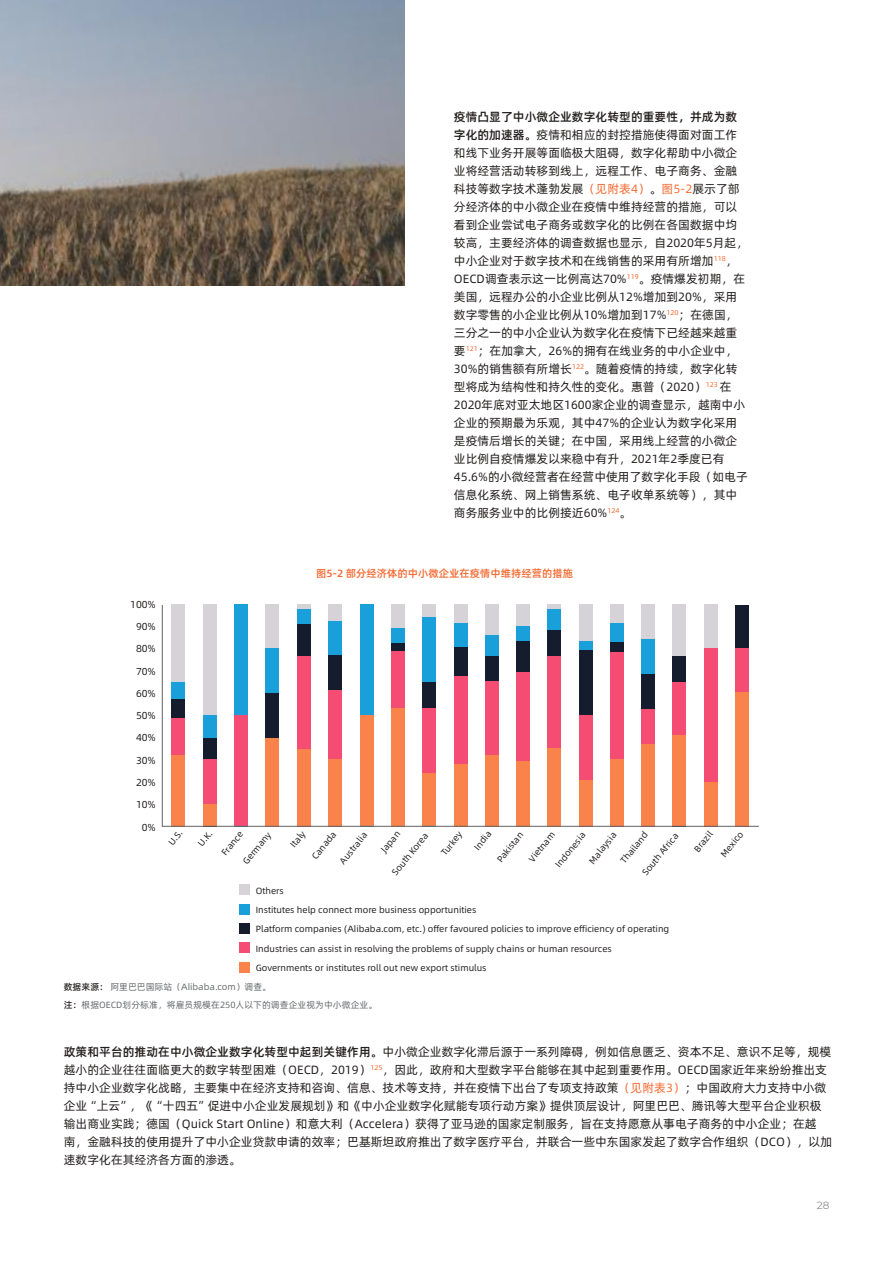
<style>
.page{position:relative;width:893px;height:1263px;background:#fff}
.page>*{position:absolute;margin:0;border:0;box-sizing:border-box;transform-origin:0 0}
.t1{font:12px/18px "Alibaba Pu Hui Ti 2 55 Regular";color:#241f1f}
.t2{font:700 12px "Alibaba Pu Hui Ti 2 75 Semi";color:#241f1f}
.t3{font:700 10.5px "Alibaba Pu Hui Ti 2 75 Semi";color:#f66a31}
.t4{font:10.5px "Montserrat";color:#8f8e93}
.t5{font:10.05px "Alibaba Pu Hui Ti 2 55 Regular";color:#241f1f}
.t6{font:9px/19.4px "Alibaba Pu Hui Ti 2 55 Regular";color:#241f1f}
.t7{font:9px/18px "Alibaba Pu Hui Ti 2 55 Regular";color:#696b6e}
.s1{font-family:"Alibaba Pu Hui Ti 2 75 Semi";font-weight:700}
.s2{color:#f66a31}
.s3{font-family:"Alibaba Pu Hui Ti 2 65 Medium";color:#241f1f}
</style>
<div class="page">
<svg style="left:162px;top:604px;width:597px;height:223px"></svg>
<div style="left:239px;top:885px;width:10px;height:10px;background:#d5d3d7"></div>
<div style="left:239px;top:923px;width:10px;height:11px;background:#151c2e"></div>
<div style="left:239px;top:904px;width:10px;height:10px;background:#199fda"></div>
<div style="left:239px;top:943px;width:10px;height:10px;background:#f44c73"></div>
<div style="left:239px;top:962px;width:10px;height:10px;background:#f9834a"></div>
<img style="left:0;top:0;width:404px;height:285px">
<p class="t2" style="left:454px;top:107px;width:285px">疫情凸显了中小微企业数字化转型的重要性，并成为数</p>
<p class="t1" style="left:454px;top:125px;width:296px"><span class="s1">字化的加速器。</span>疫情和相应的封控措施使得面对面工作和线下业务开展等面临极大阻碍，数字化帮助中小微企业将经营活动转移到线上，远程工作、电子商务、金融科技等数字技术蓬勃发展<span class="s2">（见附表4）</span>。<span class="s2">图5-2</span>展示了部分经济体的中小微企业在疫情中维持经营的措施，可以看到企业尝试电子商务或数字化的比例在各国数据中均较高，主要经济体的调查数据也显示，自2020年5月起，中小企业对于数字技术和在线销售的采用有所增加<sup>118</sup>，<br>OECD调查表示这一比例高达70%<sup>119</sup>。疫情爆发初期，在美国，远程办公的小企业比例从12%增加到20%，采用数字零售的小企业比例从10%增加到17%<sup>120</sup>；在德国，三分之一的中小企业认为数字化在疫情下已经越来越重要<sup>121</sup>；在加拿大，26%的拥有在线业务的中小企业中，<br>30%的销售额有所增长<sup>122</sup>。随着疫情的持续，数字化转型将成为结构性和持久性的变化。惠普（2020）<sup>123</sup> 在<br>2020年底对亚太地区1600家企业的调查显示，越南中小企业的预期最为乐观，其中47%的企业认为数字化采用是疫情后增长的关键；在中国，采用线上经营的小微企业比例自疫情爆发以来稳中有升，2021年2季度已有<br>45.6%的小微经营者在经营中使用了数字化手段（如电子信息化系统、网上销售系统、电子收单系统等），其中商务服务业中的比例接近60%<sup>124</sup>。</p>
<p class="t5" style="left:130px;top:596px;width:27px">100%</p>
<p class="t5" style="left:136px;top:619px;width:21px">90%</p>
<p class="t5" style="left:136px;top:641px;width:21px">80%</p>
<p class="t5" style="left:136px;top:663px;width:21px">70%</p>
<p class="t5" style="left:136px;top:686px;width:21px">60%</p>
<p class="t5" style="left:136px;top:708px;width:21px">50%</p>
<p class="t5" style="left:136px;top:730px;width:21px">40%</p>
<p class="t5" style="left:136px;top:752px;width:21px">30%</p>
<p class="t5" style="left:136px;top:775px;width:21px">20%</p>
<p class="t5" style="left:136px;top:797px;width:21px">10%</p>
<p class="t5" style="left:142px;top:819px;width:16px">0%</p>
<p class="t3" style="left:316px;top:565px;width:259px">图5-2 部分经济体的中小微企业在疫情中维持经营的措施</p>
<p class="t6" style="left:636px;top:868px;width:53px;rotate:-51deg">South Africa</p>
<p class="t6" style="left:688px;top:844px;width:25px;rotate:-51deg">Brazil</p>
<p class="t6" style="left:715px;top:849px;width:31px;rotate:-51deg">Mexico</p>
<p class="t6" style="left:162px;top:838px;width:18px;rotate:-51deg">U.S.</p>
<p class="t6" style="left:192px;top:839px;width:19px;rotate:-51deg">U.K.</p>
<p class="t6" style="left:215px;top:848px;width:30px;rotate:-51deg">France</p>
<p class="t6" style="left:237px;top:857px;width:40px;rotate:-51deg">Germany</p>
<p class="t6" style="left:284px;top:840px;width:20px;rotate:-51deg">Italy</p>
<p class="t6" style="left:306px;top:852px;width:35px;rotate:-51deg">Canada</p>
<p class="t6" style="left:334px;top:856px;width:39px;rotate:-51deg">Australia</p>
<p class="t6" style="left:375px;top:845px;width:26px;rotate:-51deg">Japan</p>
<p class="t6" style="left:386px;top:868px;width:53px;rotate:-51deg">South Korea</p>
<p class="t6" style="left:435px;top:847px;width:29px;rotate:-51deg">Turkey</p>
<p class="t6" style="left:468px;top:842px;width:23px;rotate:-51deg">India</p>
<p class="t6" style="left:491px;top:854px;width:37px;rotate:-51deg">Pakistan</p>
<p class="t6" style="left:523px;top:854px;width:37px;rotate:-51deg">Vietnam</p>
<p class="t6" style="left:549px;top:859px;width:44px;rotate:-51deg">Indonesia</p>
<p class="t6" style="left:583px;top:856px;width:39px;rotate:-51deg">Malaysia</p>
<p class="t6" style="left:614px;top:855px;width:39px;rotate:-51deg">Thailand</p>
<p class="t6" style="left:256px;top:880px;width:415px">Others<br>Institutes help connect more business opportunities<br>Platform companies (Alibaba.com, etc.) offer favoured policies to improve efficiency of operating</p>
<p class="t6" style="left:256px;top:958px;width:232px">Governments or institutes roll out new export stimulus</p>
<p class="t6" style="left:256px;top:938px;width:358px">Industries can assist in resolving the problems of supply chains or human resources</p>
<p class="t7" style="left:64px;top:977px;width:315px"><span class="s3">数据来源：</span> 阿里巴巴国际站（Alibaba.com）调查。<br><span class="s3">注：</span>根据OECD划分标准，将雇员规模在250人以下的调查企业视为中小微企业。</p>
<p class="t1" style="left:64px;top:1042px;width:770px"><span class="s1">政策和平台的推动在中小微企业数字化转型中起到关键作用。</span>中小微企业数字化滞后源于一系列障碍，例如信息匮乏、资本不足、意识不足等，规模越小的企业往往面临更大的数字转型困难（OECD，2019）<sup>125</sup>，因此，政府和大型数字平台能够在其中起到重要作用。OECD国家近年来纷纷推出支持中小企业数字化战略，主要集中在经济支持和咨询、信息、技术等支持，并在疫情下出台了专项支持政策<span class="s2">（见附表3）</span>；中国政府大力支持中小微企业“上云”，《“十四五”促进中小企业发展规划》和《中小企业数字化赋能专项行动方案》提供顶层设计，阿里巴巴、腾讯等大型平台企业积极输出商业实践；德国（Quick Start Online）和意大利（Accelera）获得了亚马逊的国家定制服务，旨在支持愿意从事电子商务的中小企业；在越<br>南，金融科技的使用提升了中小企业贷款申请的效率；巴基斯坦政府推出了数字医疗平台，并联合一些中东国家发起了数字合作组织（DCO），以加速数字化在其经济各方面的渗透。</p>
<p class="t4" style="left:817px;top:1198px;width:14px">28</p>
</div>
